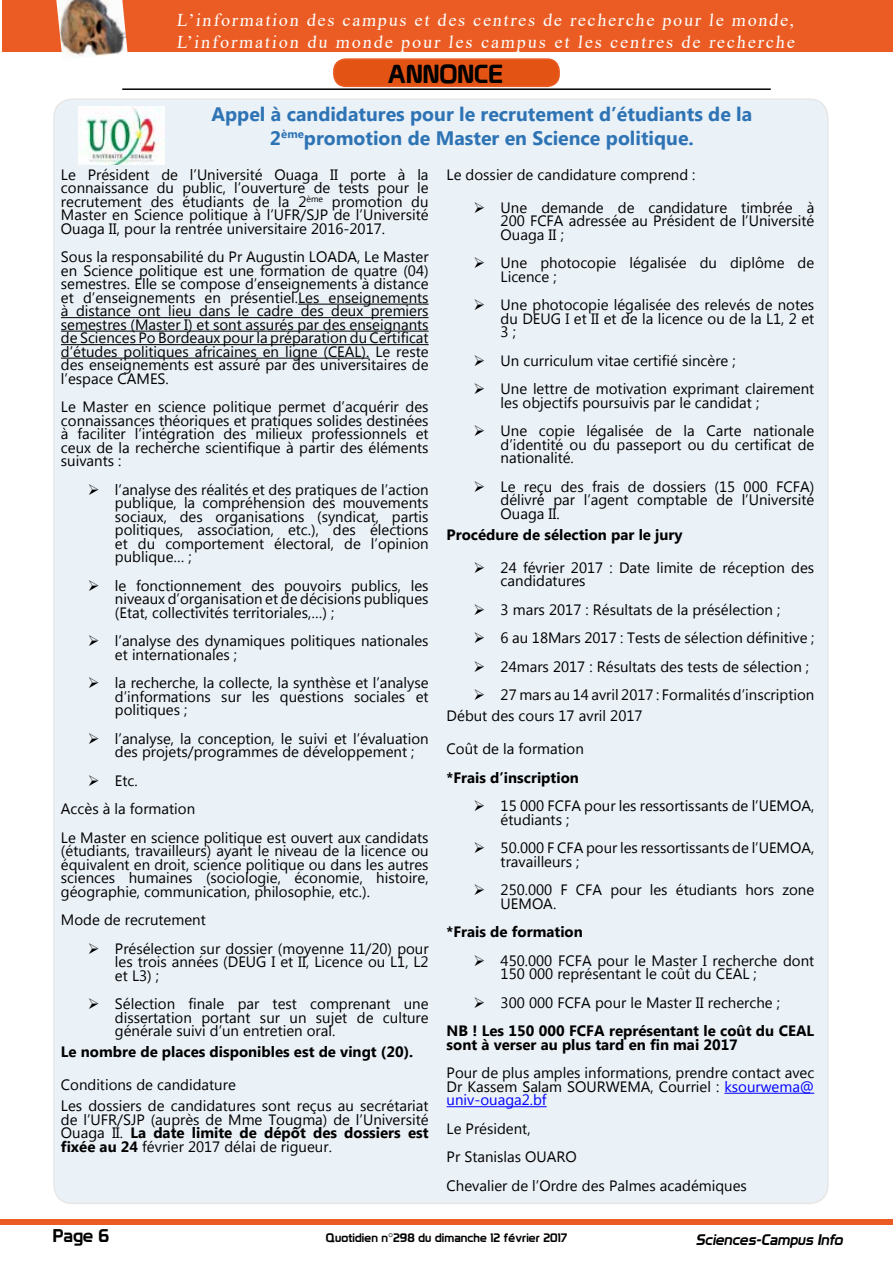
<style>
.page{position:relative;width:893px;height:1263px;background:#fff}
.page>*{position:absolute;margin:0;border:0;box-sizing:border-box;transform-origin:0 0}
.t1{font:25.5px "Prototype";color:#000}
.t2{font:700 19.5px/24px "Myanmar Text";color:#2e74b5;text-align:center}
.t3{font:18px/21.6px "Times New Roman";letter-spacing:.105em;color:#fff}
.t4{font:18px "Prototype";color:#000}
.t5{font:15px/13.5px "Myanmar Text";color:#000;text-align:justify}
.t6{font:700 15px/28.5px "Myanmar Text";color:#000;text-align:center}
.t7{font:italic 15px "Prototype";color:#000}
.t8{font:12px "Prototype";letter-spacing:.01em;color:#000}
.s1{font-weight:700}
.s2{font-weight:400}
.s3{color:#00f}
</style>
<div class="page">
<div style="left:1px;top:1219px;width:892px;height:6px;background:#ea5c24"></div>
<div style="left:54px;top:99px;width:774px;height:1104px;background:#eaf1f7;border-radius:18px"></div>
<hr style="left:122px;top:88px;width:649px;height:2px;background:#000">
<div style="left:2px;top:0;width:891px;height:51px;background:#ea5c24"></div>
<img style="left:56px;top:0;width:72px;height:58px">
<div style="left:334px;top:59px;width:225px;height:27px;background:#e35414;border-radius:12px"></div>
<div style="left:333px;top:58px;width:227px;height:29px;border:2px solid #ea5c24;border-radius:12px"></div>
<hr style="left:298px;top:304px;width:131px;height:1px;background:#000">
<hr style="left:61px;top:317px;width:368px;height:1px;background:#000">
<hr style="left:61px;top:331px;width:368px;height:1px;background:#000">
<hr style="left:61px;top:344px;width:368px;height:1px;background:#000">
<hr style="left:61px;top:358px;width:308px;height:1px;background:#000">
<hr style="left:724px;top:1093px;width:90px;height:1px;background:#00f">
<hr style="left:447px;top:1106px;width:100px;height:1px;background:#00f">
<img style="left:79px;top:106px;width:85px;height:58px">
<p class="t3" style="left:176px;top:9px;width:622px">L’information des campus et des centres de recherche pour le monde,<br>L’information du monde pour les campus et les centres de recherche</p>
<h1 class="t1" style="left:388px;top:59px;width:117px">ANNONCE</h1>
<h2 class="t2" style="left:211px;top:102px;width:542px">Appel à candidatures pour le recrutement d’étudiants de la<br>2<sup>ème</sup>promotion de Master en Science politique.</h2>
<p class="t5" style="left:61px;top:168px;width:369px">Le Président de l’Université Ouaga II porte à la connaissance du public, l’ouverture de tests pour le recrutement des étudiants de la 2<sup>ème</sup> promotion du Master en Science politique à l’UFR/SJP de l’Université Ouaga II, pour la rentrée universitaire 2016-2017.</p>
<p class="t5" style="left:61px;top:250px;width:369px">Sous la responsabilité du Pr Augustin LOADA, Le Master en Science politique est une formation de quatre (04) semestres. Elle se compose d’enseignements à distance et d’enseignements en présentiel.Les enseignements à distance ont lieu dans le cadre des deux premiers semestres (Master I) et sont assurés par des enseignants de Sciences Po Bordeaux pour la préparation du Certificat d’études politiques africaines en ligne (CEAL). Le reste des enseignements est assuré par des universitaires de l’espace CAMES.</p>
<p class="t5" style="left:61px;top:400px;width:369px">Le Master en science politique permet d’acquérir des connaissances théoriques et pratiques solides destinées à faciliter l’intégration des milieux professionnels et ceux de la recherche scientifique à partir des éléments suivants :</p>
<p class="t5" style="left:115px;top:483px;width:315px;text-indent:-27px">➢ l’analyse des réalités et des pratiques de l’action publique, la compréhension des mouvements sociaux, des organisations (syndicat, partis politiques, association, etc.), des élections et du comportement électoral, de l’opinion publique… ;</p>
<p class="t5" style="left:115px;top:579px;width:315px;text-indent:-27px">➢ le fonctionnement des pouvoirs publics, les niveaux d’organisation et de décisions publiques (Etat, collectivités territoriales,…) ;</p>
<p class="t5" style="left:115px;top:634px;width:315px;text-indent:-27px">➢ l’analyse des dynamiques politiques nationales et internationales ;</p>
<p class="t5" style="left:115px;top:676px;width:315px;text-indent:-27px">➢ la recherche, la collecte, la synthèse et l’analyse d’informations sur les questions sociales et politiques ;</p>
<p class="t5" style="left:115px;top:732px;width:315px;text-indent:-27px">➢ l’analyse, la conception, le suivi et l’évaluation des projets/programmes de développement ;</p>
<p class="t5" style="left:61px;top:766px;width:369px;line-height:28.5px;text-align:left;text-indent:27px">➢ Etc.<br>Accès à la formation<br>Le Master en science politique est ouvert aux candidats</p>
<p class="t5" style="left:61px;top:844px;width:369px">(étudiants, travailleurs) ayant le niveau de la licence ou équivalent en droit, science politique ou dans les autres sciences humaines (sociologie, économie, histoire, géographie, communication, philosophie, etc.).</p>
<p class="t5" style="left:61px;top:913px;width:146px">Mode de recrutement</p>
<p class="t5" style="left:115px;top:942px;width:315px;text-indent:-27px">➢ Présélection sur dossier (moyenne 11/20) pour les trois années (DEUG I et II, Licence ou L1, L2 et L3) ;</p>
<p class="t5" style="left:115px;top:997px;width:315px;text-indent:-27px">➢ Sélection finale par test comprenant une dissertation portant sur un sujet de culture générale suivi d’un entretien oral.</p>
<p class="t6" style="left:61px;top:1038px;width:354px">Le nombre de places disponibles est de vingt (20).</p>
<p class="t5" style="left:61px;top:1075px;width:369px;line-height:21px">Conditions de candidature<br>Les dossiers de candidatures sont reçus au secrétariat</p>
<p class="t5" style="left:61px;top:1113px;width:369px">de l’UFR/SJP (auprès de Mme Tougma) de l’Université Ouaga II. <span class="s1">La date limite de dépôt des dossiers est fixée au 24</span> février 2017 délai de rigueur.</p>
<p class="t5" style="left:447px;top:168px;width:250px">Le dossier de candidature comprend :</p>
<p class="t5" style="left:501px;top:201px;width:315px;text-indent:-27px">➢ Une demande de candidature timbrée à 200 FCFA adressée au Président de l’Université Ouaga II ;</p>
<p class="t5" style="left:501px;top:256px;width:315px;text-indent:-27px">➢ Une photocopie légalisée du diplôme de<br>Licence ;</p>
<p class="t5" style="left:501px;top:298px;width:315px;text-indent:-27px">➢ Une photocopie légalisée des relevés de notes du DEUG I et II et de la licence ou de la L1, 2 et 3 ;</p>
<p class="t5" style="left:474px;top:354px;width:264px">➢ Un curriculum vitae certifié sincère ;</p>
<p class="t5" style="left:501px;top:382px;width:315px;text-indent:-27px">➢ Une lettre de motivation exprimant clairement les objectifs poursuivis par le candidat ;</p>
<p class="t5" style="left:501px;top:424px;width:315px;text-indent:-27px">➢ Une copie légalisée de la Carte nationale d’identité ou du passeport ou du certificat de nationalité.</p>
<p class="t5" style="left:501px;top:480px;width:315px;text-indent:-27px">➢ Le reçu des frais de dossiers (15 000 FCFA) délivré par l’agent comptable de l’Université Ouaga II.</p>
<p class="t6" style="left:447px;top:520px;width:237px">Procédure de sélection par le jury</p>
<p class="t5" style="left:501px;top:561px;width:315px;text-indent:-27px">➢ 24 février 2017 : Date limite de réception des candidatures</p>
<p class="t5" style="left:474px;top:603px;width:308px">➢ 3 mars 2017 : Résultats de la présélection ;</p>
<p class="t5" style="left:474px;top:631px;width:342px">➢ 6 au 18Mars 2017 : Tests de sélection définitive ;</p>
<p class="t5" style="left:474px;top:660px;width:337px">➢ 24mars 2017 : Résultats des tests de sélection ;</p>
<p class="t5" style="left:447px;top:685px;width:369px;line-height:21px;text-indent:27px">➢ 27 mars au 14 avril 2017 : Formalités d’inscription<br>Début des cours 17 avril 2017</p>
<p class="t5" style="left:447px;top:742px;width:139px">Coût de la formation</p>
<p class="t6" style="left:447px;top:763px;width:134px">*Frais d’inscription</p>
<p class="t5" style="left:501px;top:799px;width:315px;text-indent:-27px">➢ 15 000 FCFA pour les ressortissants de l’UEMOA, étudiants ;</p>
<p class="t5" style="left:501px;top:841px;width:315px;text-indent:-27px">➢ 50.000 F CFA pour les ressortissants de l’UEMOA, travailleurs ;</p>
<p class="t5" style="left:501px;top:883px;width:315px;text-indent:-27px">➢ 250.000 F CFA pour les étudiants hors zone<br>UEMOA.</p>
<p class="t6" style="left:447px;top:918px;width:138px">*Frais de formation</p>
<p class="t5" style="left:501px;top:954px;width:315px;text-indent:-27px">➢ 450.000 FCFA pour le Master I recherche dont<br>150 000 représentant le coût du CEAL ;</p>
<p class="t6" style="left:447px;top:988px;width:369px">➢ <span class="s2">300 000 FCFA pour le Master II recherche ;<br></span>NB ! Les 150 000 FCFA représentant le coût du CEAL</p>
<p class="t6" style="left:447px;top:1030px;width:293px">sont à verser au plus tard en fin mai 2017</p>
<p class="t5" style="left:447px;top:1066px;width:369px">Pour de plus amples informations, prendre contact avec Dr Kassem Salam SOURWEMA, Courriel : <span class="s3">ksourwema@ univ-ouaga2.bf</span></p>
<p class="t5" style="left:447px;top:1114px;width:302px;line-height:28.5px;text-align:left">Le Président,<br>Pr Stanislas OUARO<br>Chevalier de l’Ordre des Palmes académiques</p>
<p class="t4" style="left:53px;top:1225px;width:58px">Page 6</p>
<p class="t8" style="left:326px;top:1230px;width:243px">Quotidien n°298 du dimanche 12 février 2017</p>
<p class="t7" style="left:696px;top:1231px;width:152px">Sciences-Campus Info</p>
</div>
